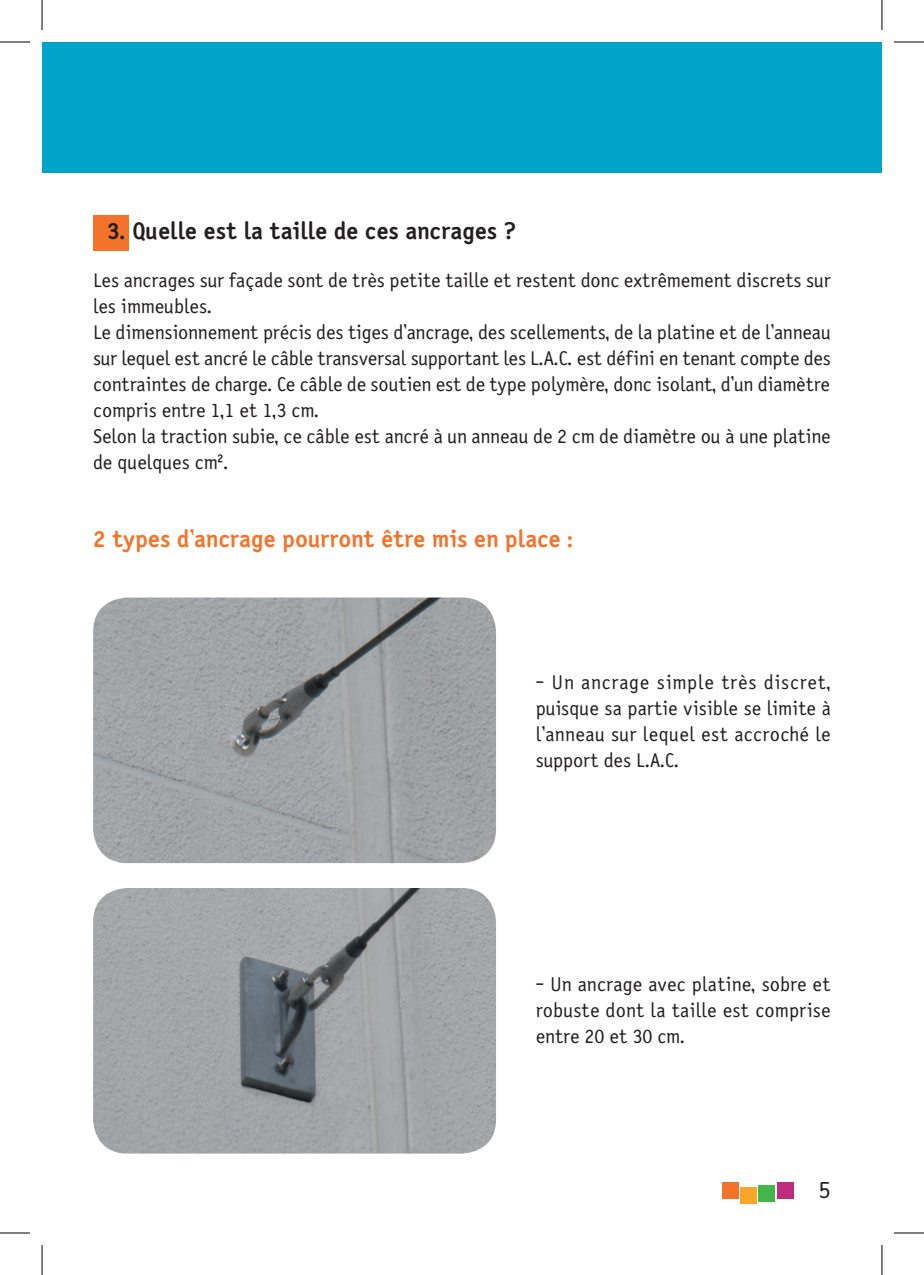
<style>
.page{position:relative;width:924px;height:1275px;background:#fff}
.page>*{position:absolute;margin:0;border:0;box-sizing:border-box;transform-origin:0 0}
.t1{font:700 24px "Saturday Sans ICG";color:#f3732a}
.t2{font:700 24px "Saturday Sans ICG";color:#231f20}
.t3{font:24px "Saturday Sans ICG";color:#231f20}
.t4{font:20px/26px "Saturday Sans ICG";color:#231f20;text-align:justify}
</style>
<div class="page">
<div style="left:42px;top:42px;width:839px;height:130px;background:#00a4c8"></div>
<div style="left:93px;top:215px;width:35px;height:35px;background:#f3732a"></div>
<img style="left:93px;top:597px;width:403px;height:266px">
<img style="left:93px;top:888px;width:403px;height:265px">
<div style="left:721px;top:1182px;width:17px;height:17px;background:#f3732a"></div>
<div style="left:739px;top:1187px;width:17px;height:16px;background:#f9a628"></div>
<div style="left:758px;top:1185px;width:16px;height:16px;background:#42b649"></div>
<div style="left:776px;top:1181px;width:17px;height:17px;background:#bf2b80"></div>
<hr style="left:0;top:42px;width:30px;height:1px;background:#000">
<hr style="left:893px;top:42px;width:30px;height:1px;background:#000">
<hr style="left:0;top:1232px;width:30px;height:1px;background:#000">
<hr style="left:893px;top:1232px;width:30px;height:1px;background:#000">
<hr style="left:42px;top:0;width:1px;height:30px;background:#000">
<hr style="left:42px;top:1245px;width:1px;height:30px;background:#000">
<hr style="left:881px;top:0;width:1px;height:30px;background:#000">
<hr style="left:881px;top:1245px;width:1px;height:30px;background:#000">
<p class="t2" style="left:107px;top:217px;width:410px">3. Quelle est la taille de ces ancrages ?</p>
<p class="t4" style="left:93px;top:267px;width:739px;text-align:left">Les ancrages sur façade sont de très petite taille et restent donc extrêmement discrets sur les immeubles.<br>Le dimensionnement précis des tiges d’ancrage, des scellements, de la platine et de l’anneau sur lequel est ancré le câble transversal supportant les L.A.C. est défini en tenant compte des contraintes de charge. Ce câble de soutien est de type polymère, donc isolant, d’un diamètre compris entre 1,1 et 1,3 cm.<br>Selon la traction subie, ce câble est ancré à un anneau de 2 cm de diamètre ou à une platine de quelques cm².</p>
<p class="t1" style="left:93px;top:525px;width:481px">2 types d’ancrage pourront être mis en place :</p>
<p class="t4" style="left:535px;top:669px;width:296px">- Un ancrage simple très discret, puisque sa partie visible se limite à l’anneau sur lequel est accroché le support des L.A.C.</p>
<p class="t4" style="left:535px;top:971px;width:296px">- Un ancrage avec platine, sobre et robuste dont la taille est comprise entre 20 et 30 cm.</p>
<p class="t3" style="left:818px;top:1176px;width:13px">5</p>
</div>
